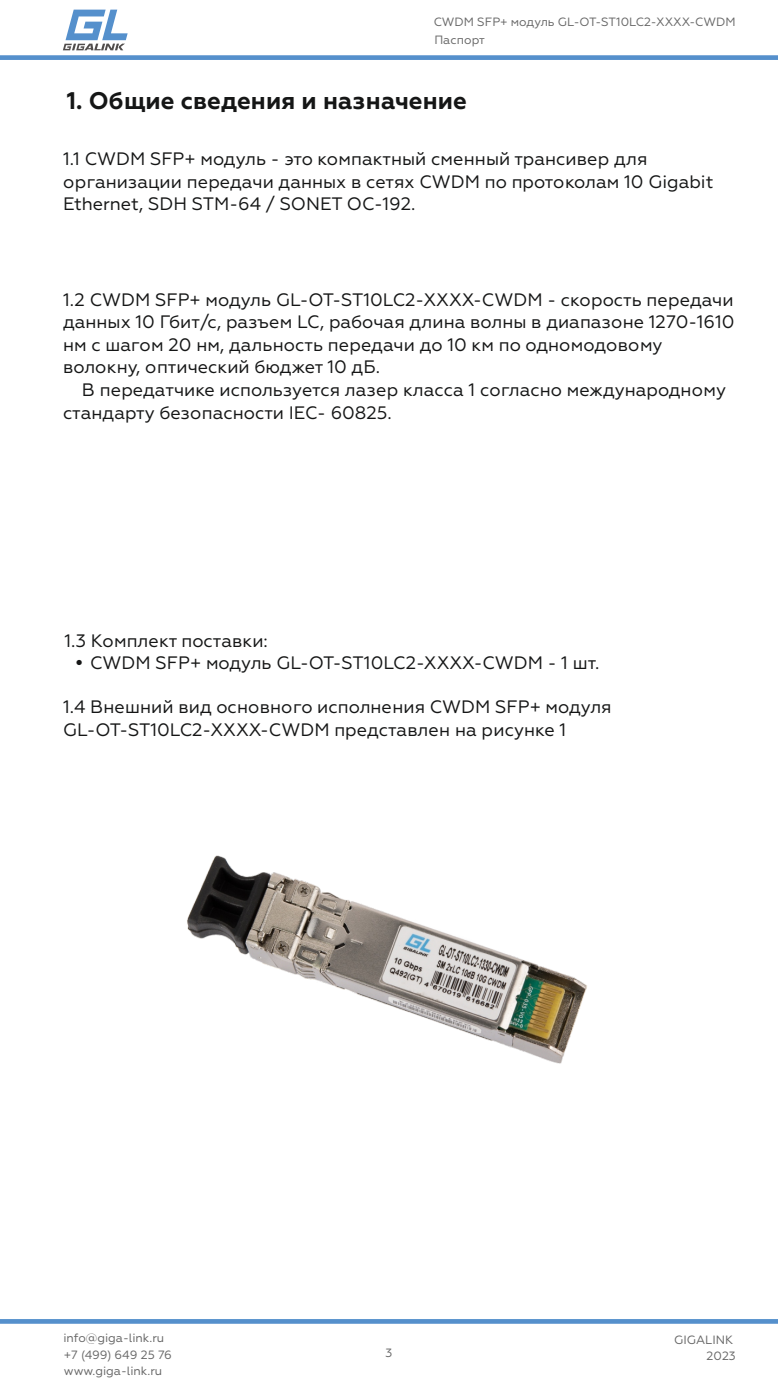
<style>
.page{position:relative;width:778px;height:1383px;background:#fff}
.page>*{position:absolute;margin:0;border:0;box-sizing:border-box;transform-origin:0 0}
.t1{font:700 24px "Geometria";color:#151616}
.t2{font:18px/22.6px "Geometria";color:#151616}
.t3{font:12px/16.2px "Geometria";color:#676767;text-align:right}
</style>
<div class="page">
<img style="left:187px;top:855px;width:400px;height:209px">
<svg style="left:0;top:1319px;width:778px;height:4px;background:#5791cc"></svg>
<svg style="left:0;top:10px;width:778px;height:50px"></svg>
<p class="t3" style="left:433px;top:14px;width:303px;line-height:17.2px;text-align:left">CWDM SFP+ модуль GL-OT-ST10LC2-XXXX-CWDM<br>Паспорт</p>
<h1 class="t1" style="left:67px;top:86px;width:401px">1. Общие сведения и назначение</h1>
<p class="t2" style="left:63px;top:149px;width:652px">1.1 CWDM SFP+ модуль - это компактный сменный трансивер для организации передачи данных в сетях CWDM по протоколам 10 Gigabit<br>Ethernet, SDH STM-64 / SONET OC-192.</p>
<p class="t2" style="left:63px;top:289px;width:673px">1.2 CWDM SFP+ модуль GL-OT-ST10LC2-XXXX-CWDM - скорость передачи данных 10 Гбит/с, разъем LC, рабочая длина волны в диапазоне 1270-1610 нм с шагом 20 нм, дальность передачи до 10 км по одномодовому волокну, оптический бюджет 10 дБ.</p>
<p class="t2" style="left:63px;top:380px;width:664px;text-indent:19px">В передатчике используется лазер класса 1 согласно международному стандарту безопасности IEC- 60825.</p>
<p class="t2" style="left:90px;top:630px;width:511px;text-indent:-26px">1.3 Комплект поставки:<br>CWDM SFP+ модуль GL-OT-ST10LC2-XXXX-CWDM - 1 шт.</p>
<p class="t2" style="left:63px;top:696px;width:550px">1.4 Внешний вид основного исполнения CWDM SFP+ модуля</p>
<p class="t2" style="left:63px;top:719px;width:505px">GL-OT-ST10LC2-XXXX-CWDM представлен на рисунке 1</p>
<p class="t3" style="left:63px;top:1330px;width:102px">info@giga-link.ru</p>
<p class="t3" style="left:64px;top:1347px;width:110px">+7 (499) 649 25 76</p>
<p class="t3" style="left:64px;top:1363px;width:100px">www.giga-link.ru</p>
<p class="t3" style="left:385px;top:1345px;width:8px">3</p>
<p class="t3" style="left:674px;top:1332px;width:63px">GIGALINK<br>2023</p>
</div>
